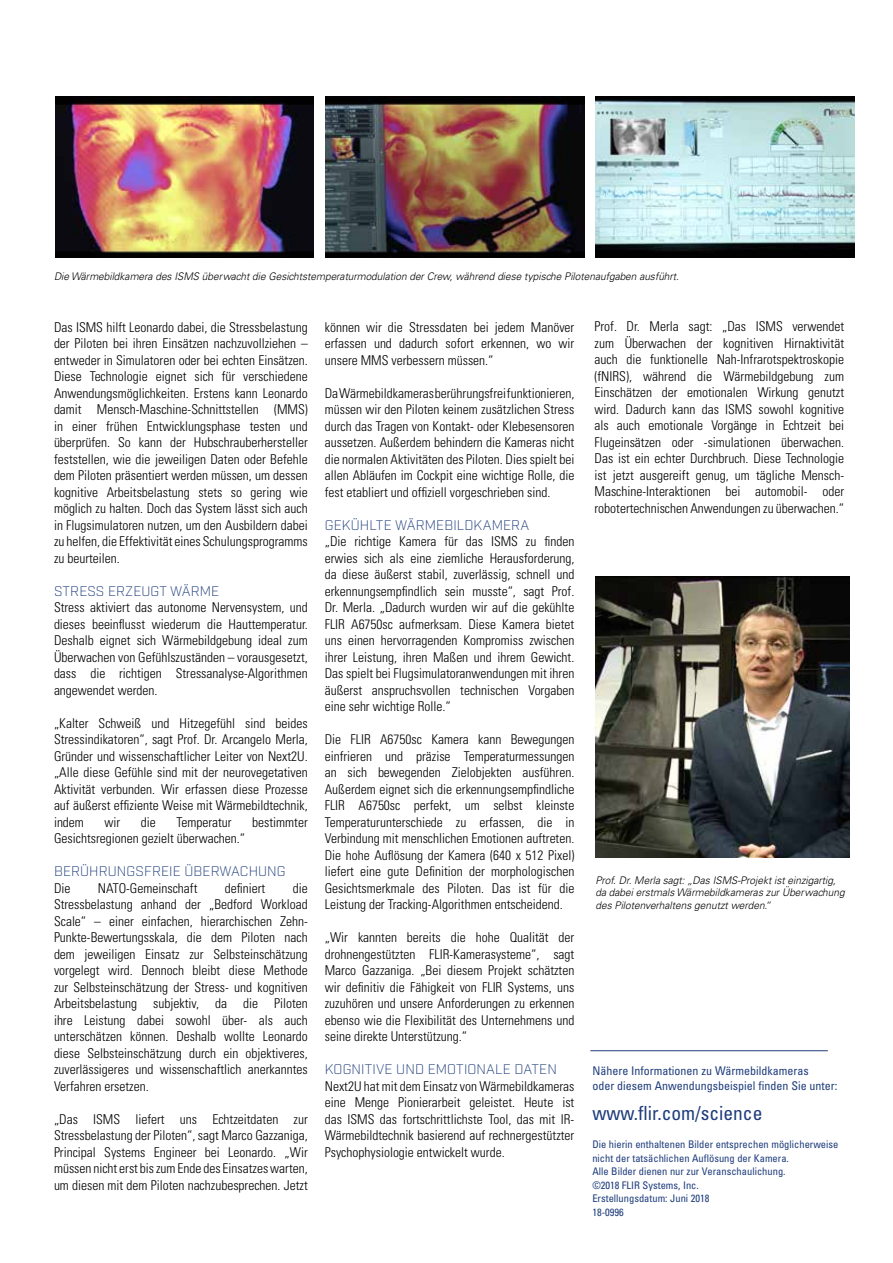
<style>
.page{position:relative;width:893px;height:1263px;background:#fff}
.page>*{position:absolute;margin:0;border:0;box-sizing:border-box;transform-origin:0 0}
.t1{font:condensed 19.5px "Univers LT Std";color:#1f3d7c}
.t2{font:300 condensed 13.5px/16.5px "Univers LT Std";color:#000;text-align:justify}
.t3{font:300 13.5px "Industry";letter-spacing:.01em;color:#1f3d7c}
.t4{font:condensed 12px/15px "Univers LT Std";color:#1f3d7c}
.t5{font:italic 300 10.5px/12.6px "Univers LT Std";color:#000;scale:.96 1}
.t6{font:condensed 10.5px/13.5px "Univers LT Std";color:#1f3d7c}
</style>
<div class="page">
<hr style="left:590px;top:1050px;width:238px;height:1px;background:#1f3d7c">
<img style="left:595px;top:577px;width:254px;height:281px">
<img style="left:55px;top:96px;width:259px;height:161px">
<img style="left:326px;top:96px;width:258px;height:161px">
<img style="left:595px;top:96px;width:259px;height:161px">
<p class="t5" style="left:54px;top:270px;width:653px">Die Wärmebildkamera des ISMS überwacht die Gesichtstemperaturmodulation der Crew, während diese typische Pilotenaufgaben ausführt.</p>
<p class="t2" style="left:54px;top:319px;width:255px">Das ISMS hilft Leonardo dabei, die Stressbelastung der Piloten bei ihren Einsätzen nachzuvollziehen – entweder in Simulatoren oder bei echten Einsätzen.<br>Diese Technologie eignet sich für verschiedene Anwendungsmöglichkeiten. Erstens kann Leonardo damit Mensch-Maschine-Schnittstellen (MMS) in einer frühen Entwicklungsphase testen und überprüfen. So kann der Hubschrauberhersteller feststellen, wie die jeweiligen Daten oder Befehle dem Piloten präsentiert werden müssen, um dessen kognitive Arbeitsbelastung stets so gering wie möglich zu halten. Doch das System lässt sich auch in Flugsimulatoren nutzen, um den Ausbildern dabei zu helfen, die Effektivität eines Schulungsprogramms zu beurteilen.</p>
<p class="t3" style="left:54px;top:583px;width:167px">STRESS ERZEUGT WÄRME</p>
<p class="t2" style="left:54px;top:599px;width:255px">Stress aktiviert das autonome Nervensystem, und dieses beeinflusst wiederum die Hauttemperatur.<br>Deshalb eignet sich Wärmebildgebung ideal zum Überwachen von Gefühlszuständen – vorausgesetzt, dass die richtigen Stressanalyse-Algorithmen angewendet werden.</p>
<p class="t2" style="left:54px;top:714px;width:255px">„Kalter Schweiß und Hitzegefühl sind beides Stressindikatoren“, sagt Prof. Dr. Arcangelo Merla, Gründer und wissenschaftlicher Leiter von Next2U. „Alle diese Gefühle sind mit der neurovegetativen Aktivität verbunden. Wir erfassen diese Prozesse auf äußerst effiziente Weise mit Wärmebildtechnik, indem</p>
<p class="t2" style="left:105px;top:813px;width:17px">wir</p>
<p class="t2" style="left:141px;top:813px;width:16px">die</p>
<p class="t2" style="left:176px;top:813px;width:57px">Temperatur</p>
<p class="t2" style="left:252px;top:813px;width:57px">bestimmter</p>
<p class="t2" style="left:54px;top:830px;width:193px">Gesichtsregionen gezielt überwachen.“</p>
<p class="t3" style="left:54px;top:863px;width:233px">BERÜHRUNGSFREIE ÜBERWACHUNG</p>
<p class="t2" style="left:54px;top:879px;width:18px">Die</p>
<p class="t2" style="left:98px;top:879px;width:101px">NATO-Gemeinschaft</p>
<p class="t2" style="left:225px;top:879px;width:42px">definiert</p>
<p class="t2" style="left:54px;top:879px;width:255px;text-indent:239px">die Stressbelastung anhand der „Bedford Workload Scale“ – einer einfachen, hierarchischen Zehn-Punkte-Bewertungsskala, die dem Piloten nach dem jeweiligen Einsatz zur Selbsteinschätzung vorgelegt wird. Dennoch bleibt diese Methode zur Selbsteinschätzung der Stress- und kognitiven Arbeitsbelastung subjektiv, da die Piloten ihre Leistung dabei sowohl über- als auch unterschätzen können. Deshalb wollte Leonardo diese Selbsteinschätzung durch ein objektiveres, zuverlässigeres und wissenschaftlich anerkanntes Verfahren ersetzen.</p>
<p class="t2" style="left:54px;top:1110px;width:255px">„Das ISMS liefert uns Echtzeitdaten zur Stressbelastung der Piloten“, sagt Marco Gazzaniga, Principal Systems Engineer bei Leonardo. „Wir müssen nicht erst bis zum Ende des Einsatzes warten, um diesen mit dem Piloten nachzubesprechen. Jetzt</p>
<p class="t2" style="left:325px;top:319px;width:251px">können wir die Stressdaten bei jedem Manöver erfassen und dadurch sofort erkennen, wo wir unsere MMS verbessern müssen.“</p>
<p class="t2" style="left:325px;top:384px;width:251px">Da Wärmebildkameras berührungsfrei funktionieren, müssen wir den Piloten keinem zusätzlichen Stress durch das Tragen von Kontakt- oder Klebesensoren aussetzen. Außerdem behindern die Kameras nicht die normalen Aktivitäten des Piloten. Dies spielt bei allen Abläufen im Cockpit eine wichtige Rolle, die fest etabliert und offiziell vorgeschrieben sind.</p>
<p class="t3" style="left:325px;top:517px;width:206px">GEKÜHLTE WÄRMEBILDKAMERA</p>
<p class="t2" style="left:325px;top:533px;width:251px">„Die richtige Kamera für das ISMS zu finden erwies sich als eine ziemliche Herausforderung, da diese äußerst stabil, zuverlässig, schnell und erkennungsempfindlich sein musste“, sagt Prof.<br>Dr. Merla. „Dadurch wurden wir auf die gekühlte FLIR A6750sc aufmerksam. Diese Kamera bietet uns einen hervorragenden Kompromiss zwischen ihrer Leistung, ihren Maßen und ihrem Gewicht.<br>Das spielt bei Flugsimulatoranwendungen mit ihren äußerst anspruchsvollen technischen Vorgaben eine sehr wichtige Rolle.“</p>
<p class="t2" style="left:325px;top:731px;width:251px">Die FLIR A6750sc Kamera kann Bewegungen einfrieren und präzise Temperaturmessungen an sich bewegenden Zielobjekten ausführen.<br>Außerdem eignet sich die erkennungsempfindliche FLIR A6750sc perfekt, um selbst kleinste Temperaturunterschiede zu erfassen, die in Verbindung mit menschlichen Emotionen auftreten.<br>Die hohe Auflösung der Kamera (640 x 512 Pixel) liefert eine gute Definition der morphologischen Gesichtsmerkmale des Piloten. Das ist für die Leistung der Tracking-Algorithmen entscheidend.</p>
<p class="t2" style="left:325px;top:929px;width:251px">„Wir kannten bereits die hohe Qualität der drohnengestützten FLIR-Kamerasysteme“, sagt Marco Gazzaniga. „Bei diesem Projekt schätzten wir definitiv die Fähigkeit von FLIR Systems, uns zuzuhören und unsere Anforderungen zu erkennen ebenso wie die Flexibilität des Unternehmens und seine direkte Unterstützung.“</p>
<p class="t3" style="left:325px;top:1061px;width:234px">KOGNITIVE UND EMOTIONALE DATEN</p>
<p class="t2" style="left:325px;top:1077px;width:251px">Next2U hat mit dem Einsatz von Wärmebildkameras eine Menge Pionierarbeit geleistet. Heute ist das ISMS das fortschrittlichste Tool, das mit IR-Wärmebildtechnik basierend auf rechnergestützter Psychophysiologie entwickelt wurde.</p>
<p class="t2" style="left:594px;top:318px;width:251px">Prof. Dr. Merla sagt: „Das ISMS verwendet zum Überwachen der kognitiven Hirnaktivität auch die funktionelle Nah-Infrarotspektroskopie (fNIRS), während die Wärmebildgebung zum Einschätzen der emotionalen Wirkung genutzt wird. Dadurch kann das ISMS sowohl kognitive als auch emotionale Vorgänge in Echtzeit bei Flugeinsätzen oder -simulationen überwachen.<br>Das ist ein echter Durchbruch. Diese Technologie ist jetzt ausgereift genug, um tägliche Mensch-Maschine-Interaktionen bei automobil- oder robotertechnischen Anwendungen zu überwachen.“</p>
<p class="t5" style="left:595px;top:874px;width:261px">Prof. Dr. Merla sagt: „Das ISMS-Projekt ist einzigartig, da dabei erstmals Wärmebildkameras zur Überwachung des Pilotenverhaltens genutzt werden.“</p>
<p class="t4" style="left:592px;top:1063px;width:247px">Nähere Informationen zu Wärmebildkameras<br>oder diesem Anwendungsbeispiel finden Sie unter:</p>
<h1 class="t1" style="left:592px;top:1100px;width:172px">www.flir.com/science</h1>
<p class="t6" style="left:592px;top:1137px;width:248px">Die hierin enthaltenen Bilder entsprechen möglicherweise nicht der tatsächlichen Auflösung der Kamera.<br>Alle Bilder dienen nur zur Veranschaulichung.<br>©2018 FLIR Systems, Inc.<br>Erstellungsdatum: Juni 2018<br>18-0996</p>
</div>
